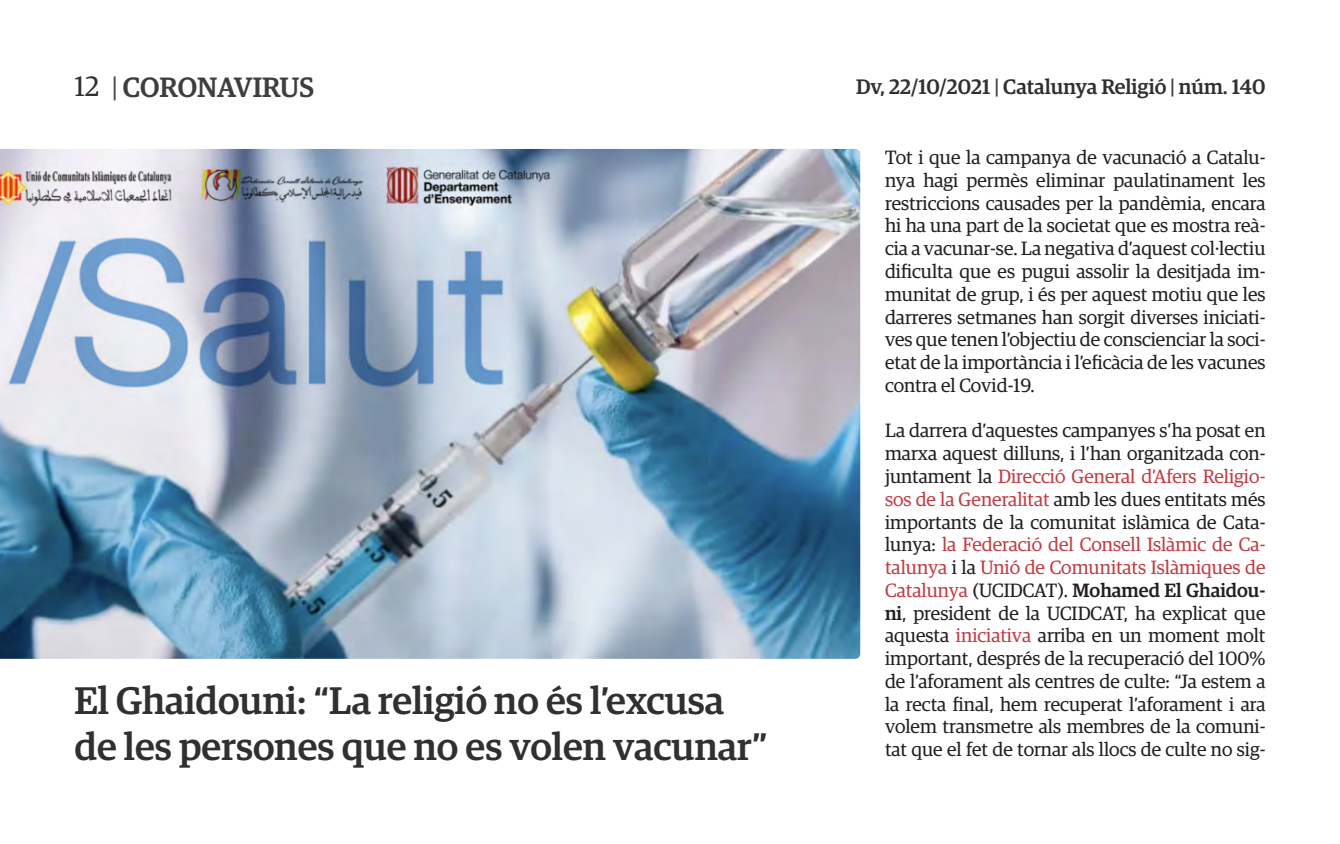
<style>
.page{position:relative;width:1340px;height:844px;background:#fff}
.page>*{position:absolute;margin:0;border:0;box-sizing:border-box;transform-origin:0 0}
.t1{font:500 38.5px/45.5px "Guardian Egyp";color:#312f30}
.t2{font:500 28px "Guardian Egyp";letter-spacing:-.005em;color:#3e3e3f}
.t3{font:500 21px "Guardian Egyp";color:#312f30}
.t4{font:19.25px/22.8px "Guardian Egyp";color:#231f20;text-align:justify}
.s1{font-weight:400;color:#312f30}
.s2{font-weight:400}
.s3{color:#3e3e3f}
.s4{color:#c03e45}
.s5{font-weight:500}
</style>
<div class="page">
<img style="left:0;top:149px;width:860px;height:509px">
<h2 class="t2" style="left:74px;top:67px;width:241px"><span class="s1">12</span> <span class="s2">|</span> CORONAVIRUS</h2>
<p class="t3" style="left:856px;top:71px;width:411px">Dv, 22/10/2021 <span class="s3">|</span> Catalunya Religió <span class="s3">|</span> núm. 140</p>
<p class="t1" style="left:74px;top:675px;width:695px">El Ghaidouni: “La religió no és l’excusa de les persones que no es volen vacunar”</p>
<p class="t4" style="left:885px;top:145px;width:382px">Tot i que la campanya de vacunació a Catalu&shy;nya hagi permès eliminar paulatinament les restriccions causades per la pandèmia, encara hi ha una part de la societat que es mostra reà&shy;cia a vacunar-se. La negativa d’aquest col·lectiu dificulta que es pugui assolir la desitjada im&shy;munitat de grup, i és per aquest motiu que les darreres setmanes han sorgit diverses iniciati&shy;ves que tenen l’objectiu de conscienciar la soci&shy;etat de la importància i l’eficàcia de les vacunes contra el Covid-19.</p>
<p class="t4" style="left:885px;top:418px;width:382px">La darrera d’aquestes campanyes s’ha posat en marxa aquest dilluns, i l’han organitzada con&shy;juntament la <span class="s4">Direcció General d’Afers Religio-</span></p>
<p class="t4" style="left:885px;top:486px;width:382px"><span class="s4">sos de la Generalitat</span> amb les dues entitats més importants de la comunitat islàmica de Cata&shy;lunya: <span class="s4">la Federació del Consell Islàmic de Ca&shy;talunya</span> i la <span class="s4">Unió de Comunitats Islàmiques de Catalunya</span> (UCIDCAT). <span class="s5">Mohamed El Ghaidou&shy;ni</span>, president de la UCIDCAT, ha explicat que aquesta <span class="s4">iniciativa</span> arriba en un moment molt important, després de la recuperació del 100% de l’aforament als centres de culte: “Ja estem a la recta final, hem recuperat l’aforament i ara volem transmetre als membres de la comuni&shy;tat que el fet de tornar als llocs de culte no sig-</p>
</div>
